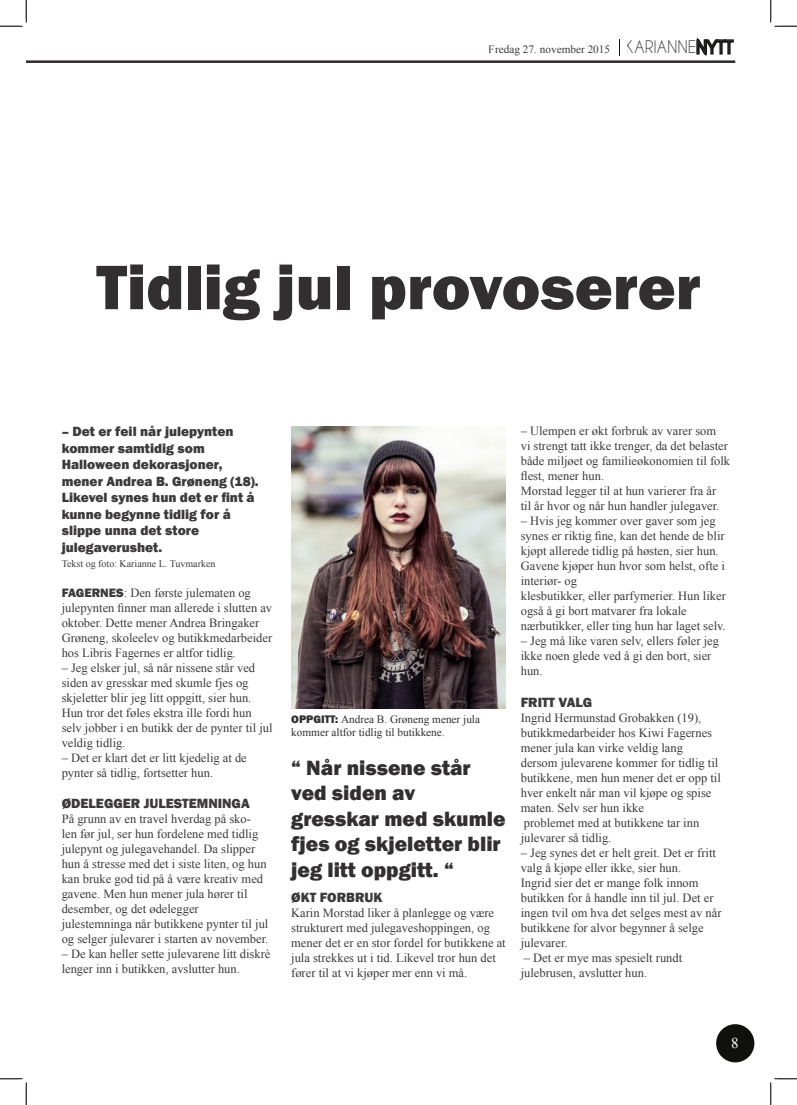
<style>
.page{position:relative;width:797px;height:1105px;background:#fff}
.page>*{position:absolute;margin:0;border:0;box-sizing:border-box;transform-origin:0 0}
.t1{font:800 65px "Franklin Gothic";color:#312f30}
.t2{font:800 21.25px/25.5px "Franklin Gothic";color:#312f30}
.t3{font:15px "Times New Roman";color:#fff}
.t4{font:800 13.75px/16.5px "Franklin Gothic";color:#312f30}
.t5{font:12.5px/15px "Times New Roman";color:#312f30}
.t6{font:11.25px/13.5px "Times New Roman";color:#312f30}
.t7{font:10px "Times New Roman";color:#312f30}
.s1{font-family:"Caviar Dreams";font-size:16.25px}
.s2{font-size:12.5px}
.s3{font-family:"Franklin Gothic";font-weight:800}
</style>
<div class="page">
<img style="left:291px;top:427px;width:215px;height:281px">
<hr style="left:26px;top:60px;width:709px;height:3px;background:#231f20">
<svg style="left:695px;top:37px;width:40px;height:24px"></svg>
<svg style="left:619px;top:39px;width:1px;height:17px"></svg>
<div style="left:716px;top:1024px;width:38px;height:38px;background:#10110f;border-radius:50%"></div>
<svg style="left:0;top:0;width:27px;height:27px"></svg>
<svg style="left:0;top:1078px;width:27px;height:27px"></svg>
<svg style="left:770px;top:0;width:27px;height:27px"></svg>
<svg style="left:770px;top:1078px;width:27px;height:27px"></svg>
<p class="t6" style="left:489px;top:43px;width:245px">Fredag 27. november 2015 <span class="s1">KARIANNENYTT</span></p>
<p class="t1" style="left:96px;top:245px;width:605px">Tidlig jul provoserer</p>
<p class="t4" style="left:62px;top:423px;width:198px"><span class="s2">–</span> Det er feil når julepynten kommer samtidig som<br>Halloween dekorasjoner, mener Andrea B. Grøneng (18).<br>Likevel synes hun det er fint å kunne begynne tidlig for å slippe unna det store julegaverushet.</p>
<p class="t7" style="left:62px;top:557px;width:155px">Tekst og foto: Karianne L. Tuvmarken</p>
<p class="t5" style="left:62px;top:585px;width:212px"><span class="s3">FAGERNES</span>: Den første julematen og julepynten finner man allerede i slutten av oktober. Dette mener Andrea Bringaker Grøneng, skoleelev og butikkmedarbeider hos Libris Fagernes er altfor tidlig.</p>
<p class="t5" style="left:62px;top:660px;width:212px">– Jeg elsker jul, så når nissene står ved siden av gresskar med skumle fjes og skjeletter blir jeg litt oppgitt, sier hun.<br>Hun tror det føles ekstra ille fordi hun selv jobber i en butikk der de pynter til jul veldig tidlig.</p>
<p class="t5" style="left:62px;top:750px;width:187px">– Det er klart det er litt kjedelig at de pynter så tidlig, fortsetter hun.</p>
<p class="t4" style="left:62px;top:795px;width:190px">ØDELEGGER JULESTEMNINGA</p>
<p class="t5" style="left:62px;top:811px;width:208px">På grunn av en travel hverdag på sko&shy;len før jul, ser hun fordelene med tidlig julepynt og julegavehandel. Da slipper hun å stresse med det i siste liten, og hun kan bruke god tid på å være kreativ med gavene. Men hun mener jula hører til desember, og det ødelegger julestemninga når butikkene pynter til jul og selger julevarer i starten av november.</p>
<p class="t5" style="left:62px;top:946px;width:210px">– De kan heller sette julevarene litt diskrè lenger inn i butikken, avslutter hun.</p>
<p class="t6" style="left:291px;top:712px;width:190px"><span class="s3">OPPGITT:</span> Andrea B. Grøneng mener jula kommer altfor tidlig til butikkene.</p>
<p class="t2" style="left:291px;top:755px;width:181px">“ Når nissene står ved siden av</p>
<p class="t2" style="left:291px;top:806px;width:216px">gresskar med skumle fjes og skjeletter blir jeg litt oppgitt. “</p>
<p class="t4" style="left:291px;top:889px;width:93px">ØKT FORBRUK</p>
<p class="t5" style="left:291px;top:905px;width:216px">Karin Morstad liker å planlegge og være strukturert med julegaveshoppingen, og mener det er en stor fordel for butikkene at jula strekkes ut i tid. Likevel tror hun det fører til at vi kjøper mer enn vi må.</p>
<p class="t5" style="left:521px;top:423px;width:211px">– Ulempen er økt forbruk av varer som<br>vi strengt tatt ikke trenger, da det belaster både miljøet og familieøkonomien til folk flest, mener hun.<br>Morstad legger til at hun varierer fra år<br>til år hvor og når hun handler julegaver.</p>
<p class="t5" style="left:521px;top:513px;width:206px">– Hvis jeg kommer over gaver som jeg synes er riktig fine, kan det hende de blir kjøpt allerede tidlig på høsten, sier hun.<br>Gavene kjøper hun hvor som helst, ofte i interiør- og<br>klesbutikker, eller parfymerier. Hun liker også å gi bort matvarer fra lokale nærbutikker, eller ting hun har laget selv.</p>
<p class="t5" style="left:521px;top:633px;width:200px">– Jeg må like varen selv, ellers føler jeg ikke noen glede ved å gi den bort, sier hun.</p>
<p class="t4" style="left:521px;top:694px;width:73px">FRITT VALG</p>
<p class="t5" style="left:521px;top:710px;width:201px">Ingrid Hermunstad Grobakken (19), butikkmedarbeider hos Kiwi Fagernes mener jula kan virke veldig lang dersom julevarene kommer for tidlig til butikkene, men hun mener det er opp til hver enkelt når man vil kjøpe og spise maten. Selv ser hun ikke<br>problemet med at butikkene tar inn julevarer så tidlig.</p>
<p class="t5" style="left:521px;top:845px;width:202px">– Jeg synes det er helt greit. Det er fritt valg å kjøpe eller ikke, sier hun.<br>Ingrid sier det er mange folk innom butikken for å handle inn til jul. Det er ingen tvil om hva det selges mest av når butikkene for alvor begynner å selge julevarer.</p>
<p class="t5" style="left:521px;top:950px;width:163px">– Det er mye mas spesielt rundt julebrusen, avslutter hun.</p>
<p class="t3" style="left:731px;top:1032px;width:9px">8</p>
</div>
